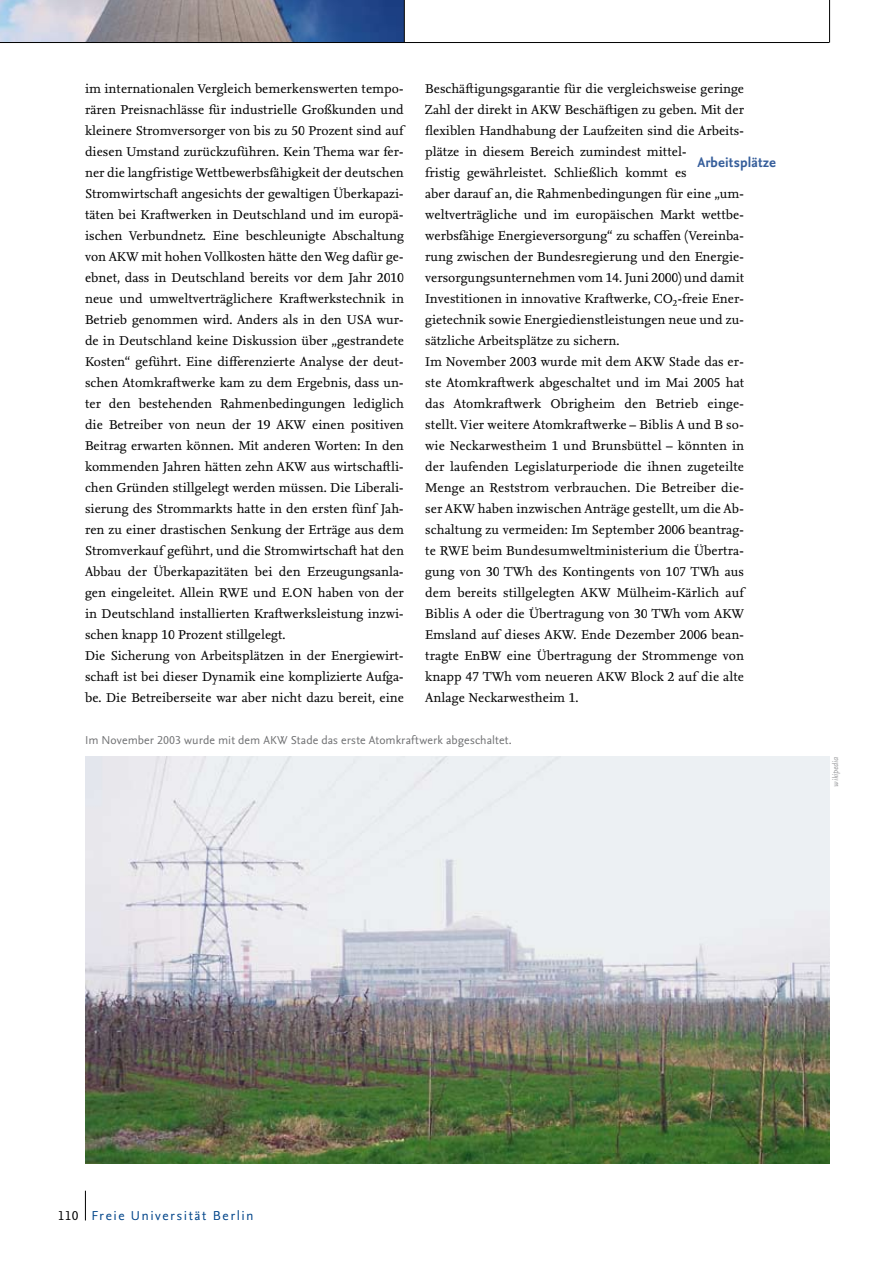
<style>
.page{position:relative;width:893px;height:1263px;background:#fff}
.page>*{position:absolute;margin:0;border:0;box-sizing:border-box;transform-origin:0 0}
.t1{font:700 14.25px "Nexus Sans OT";letter-spacing:.01em;color:#365e9b}
.t2{font:13.5px "Nexus Sans OT";letter-spacing:.11em;color:#004489}
.t3{font:13.35px/21px "Nexus Serif TF";color:#000}
.t4{font:12px "Nexus Sans OT";letter-spacing:.01em;color:#707173}
.t5{font:italic 8.25px "Nexus Sans OT";color:#9c9d9f}
.s1{color:#000}
</style>
<div class="page">
<img style="left:85px;top:757px;width:744px;height:407px">
<img style="left:0;top:0;width:404px;height:42px">
<hr style="left:0;top:42px;width:829px;height:1px;background:#000">
<hr style="left:404px;top:0;width:1px;height:43px;background:#000">
<hr style="left:829px;top:0;width:1px;height:43px;background:#000">
<svg style="left:85px;top:1191px;width:1px;height:29px"></svg>
<p class="t3" style="left:85px;top:78px;width:320px">im internationalen Vergleich bemerkenswerten tempo&shy;rären Preisnachlässe für industrielle Großkunden und kleinere Stromversorger von bis zu 50 Prozent sind auf diesen Umstand zurückzuführen. Kein Thema war fer&shy;ner die langfristige Wettbewerbsfähigkeit der deutschen Stromwirtschaft angesichts der gewaltigen Überkapazi&shy;täten bei Kraftwerken in Deutschland und im europä&shy;ischen Verbundnetz. Eine beschleunigte Abschaltung von AKW mit hohen Vollkosten hätte den Weg dafür ge&shy;ebnet, dass in Deutschland bereits vor dem Jahr 2010 neue und umweltverträglichere Kraftwerkstechnik in Betrieb genommen wird. Anders als in den USA wur&shy;de in Deutschland keine Diskussion über „gestrandete Kosten“ geführt. Eine differenzierte Analyse der deut&shy;schen Atomkraftwerke kam zu dem Ergebnis, dass un&shy;ter den bestehenden Rahmenbedingungen lediglich die Betreiber von neun der 19 AKW einen positiven Beitrag erwarten können. Mit anderen Worten: In den kommenden Jahren hätten zehn AKW aus wirtschaftli&shy;chen Gründen stillgelegt werden müssen. Die Liberali&shy;sierung des Strommarkts hatte in den ersten fünf Jah&shy;ren zu einer drastischen Senkung der Erträge aus dem Stromverkauf geführt, und die Stromwirtschaft hat den Abbau der Überkapazitäten bei den Erzeugungsanla&shy;gen eingeleitet. Allein RWE und E.ON haben von der in Deutschland installierten Kraftwerksleistung inzwi&shy;schen knapp 10 Prozent stillgelegt.<br>Die Sicherung von Arbeitsplätzen in der Energiewirt&shy;schaft ist bei dieser Dynamik eine komplizierte Aufga&shy;be. Die Betreiberseite war aber nicht dazu bereit, eine</p>
<p class="t3" style="left:425px;top:78px;width:321px">Beschäftigungsgarantie für die vergleichsweise geringe Zahl der direkt in AKW Beschäftigen zu geben. Mit der flexiblen Handhabung der Laufzeiten sind die Arbeits&shy;plätze in diesem Bereich zumindest mittel-<br>fristig gewährleistet. Schließlich kommt es<br>aber darauf an, die Rahmenbedingungen für eine „um&shy;weltverträgliche und im europäischen Markt wettbe&shy;werbsfähige Energieversorgung“ zu schaffen (Vereinba&shy;rung zwischen der Bundesregierung und den Energie&shy;versorgungsunternehmen vom 14. Juni 2000) und damit Investitionen in innovative Kraftwerke, CO<sub>2</sub>-freie Ener&shy;gietechnik sowie Energiedienstleistungen neue und zu&shy;sätzliche Arbeitsplätze zu sichern.<br>Im November 2003 wurde mit dem AKW Stade das er&shy;ste Atomkraftwerk abgeschaltet und im Mai 2005 hat das Atomkraftwerk Obrigheim den Betrieb einge&shy;stellt. Vier weitere Atomkraftwerke – Biblis A und B so&shy;wie Neckarwestheim 1 und Brunsbüttel – könnten in der laufenden Legislaturperiode die ihnen zugeteilte Menge an Reststrom verbrauchen. Die Betreiber die&shy;ser AKW haben inzwischen Anträge gestellt, um die Ab&shy;schaltung zu vermeiden: Im September 2006 beantrag&shy;te RWE beim Bundesumweltministerium die Übertra&shy;gung von 30 TWh des Kontingents von 107 TWh aus dem bereits stillgelegten AKW Mülheim-Kärlich auf Biblis A oder die Übertragung von 30 TWh vom AKW Emsland auf dieses AKW. Ende Dezember 2006 bean&shy;tragte EnBW eine Übertragung der Strommenge von knapp 47 TWh vom neueren AKW Block 2 auf die alte Anlage Neckarwestheim 1.</p>
<p class="t4" style="left:85px;top:732px;width:428px">Im November 2003 wurde mit dem AKW Stade das erste Atomkraftwerk abgeschaltet.</p>
<p class="t1" style="left:697px;top:153px;width:80px">Arbeitsplätze</p>
<p class="t5" style="left:830px;top:786px;width:31px;rotate:-90deg">wikipedia</p>
<p class="t2" style="left:58px;top:1207px;width:197px"><span class="s1">110</span> Freie Universität Berlin</p>
</div>
